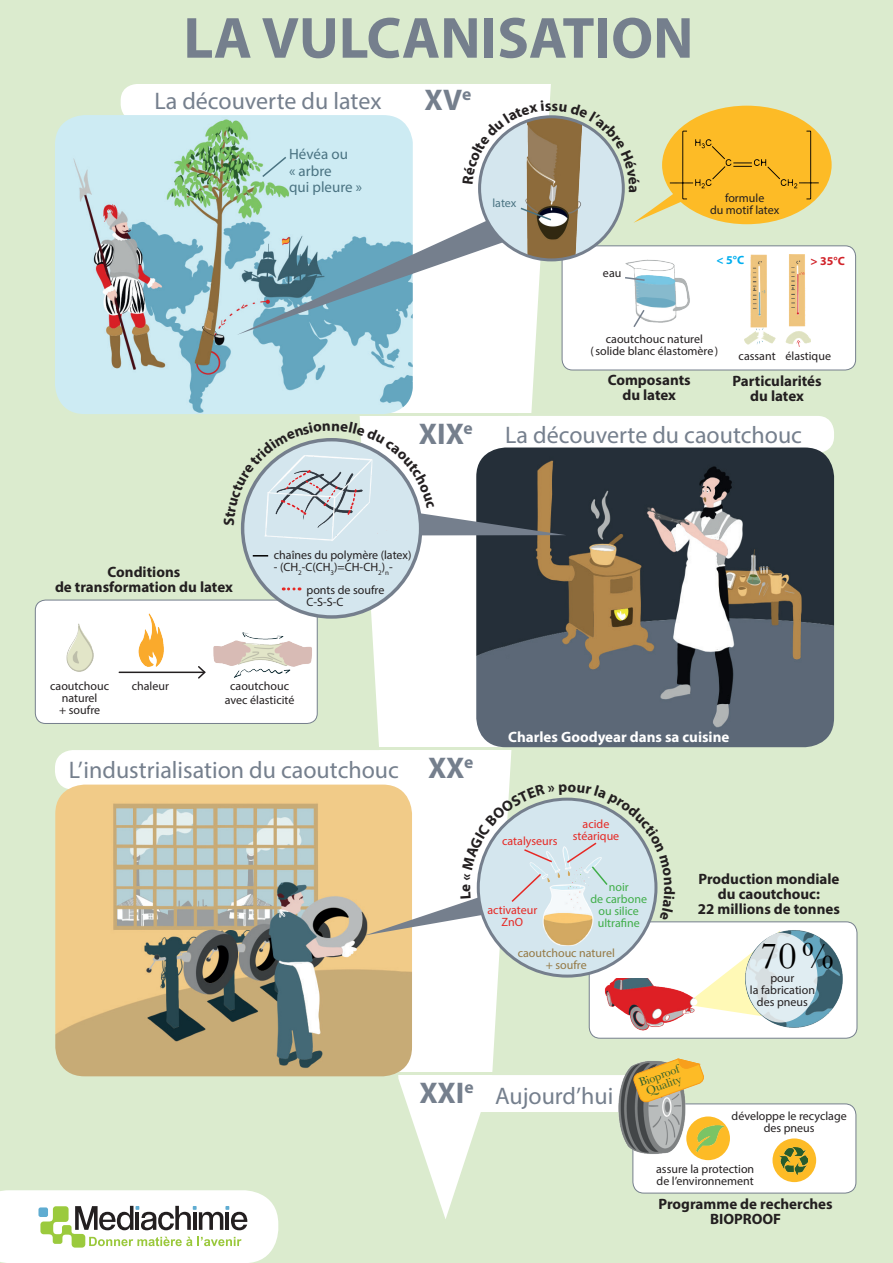
<style>
.page{position:relative;width:893px;height:1263px;background:#dbebce}
.page>*{position:absolute;margin:0;border:0;box-sizing:border-box;transform-origin:0 0}
.t1{font:700 58.5px "Myriad Pro";color:#757f8d}
.t2{font:37.5px "Baskerville";color:#000}
.t3{font:700 30px "Myriad Pro";color:#757f8d}
.t4{font:24px "Myriad Pro";color:#757f8d}
.t5{font:700 15px/15px "Myriad Pro";color:#231f20;text-align:center}
.t6{font:700 15px "Myriad Pro";color:#fff}
.t7{font:15px/16.5px "Myriad Pro";color:#4a7382}
.t8{font:12px/12px "Myriad Pro";color:#231f20;text-align:center}
.t9{font:12px/12px "Myriad Pro";color:#e62824;text-align:center}
.t10{font:12px/12px "Myriad Pro";color:#40ae49;text-align:center}
.t11{font:12px/12px "Myriad Pro";color:#947843;text-align:center}
.t12{font:12px/10.5px "Baskerville";color:#275c2d}
.t13{font:700 12px "Myriad Pro";color:#d1232a}
.t14{font:12px "Myriad Pro";letter-spacing:-.005em;color:#4a7382}
.t15{font:700 12px "Myriad Pro";color:#00aeef}
</style>
<div class="page">
<div style="left:589px;top:922px;width:268px;height:116px;background:#fff;border-radius:11px"></div>
<div style="left:589px;top:921px;width:268px;height:117px;border:1px solid #757f8d;border-radius:11px"></div>
<div style="left:633px;top:1104px;width:223px;height:89px;background:#fff;border-radius:11px"></div>
<div style="left:632px;top:1103px;width:224px;height:90px;border:1px solid #757f8d;border-radius:11px"></div>
<svg style="left:340px;top:84px;width:211px;height:1135px;fill:#fff"></svg>
<hr style="left:357px;top:414px;width:205px;height:2px;background:#dbebce">
<hr style="left:368px;top:747px;width:204px;height:3px;background:#dbebce">
<hr style="left:384px;top:1072px;width:205px;height:3px;background:#dbebce">
<div style="left:453px;top:1075px;width:204px;height:37px;background:#fff;border-radius:16px"></div>
<div style="left:55px;top:750px;width:361px;height:39px;background:#fff;border-radius:18px"></div>
<div style="left:121px;top:84px;width:294px;height:37px;background:#fff;border-radius:16px"></div>
<div style="left:503px;top:416px;width:331px;height:37px;background:#fff;border-radius:16px"></div>
<img style="left:55px;top:784px;width:357px;height:292px">
<img style="left:476px;top:447px;width:358px;height:300px">
<div style="left:35px;top:600px;width:282px;height:123px;background:#fff;border-radius:10px"></div>
<img style="left:66px;top:602px;width:250px;height:120px">
<div style="left:35px;top:600px;width:283px;height:124px;border:1px solid #757f8d;border-radius:10px"></div>
<img style="left:55px;top:115px;width:358px;height:299px">
<div style="left:562px;top:246px;width:294px;height:124px;background:#fff;border-radius:11px"></div>
<div style="left:562px;top:245px;width:294px;height:125px;border:1px solid #757f8d;border-radius:11px"></div>
<img style="left:744px;top:335px;width:66px;height:12px">
<img style="left:588px;top:978px;width:155px;height:61px">
<div style="left:243px;top:440px;width:178px;height:177px;background:#d4e6ee;border-radius:50%"></div>
<img style="left:248px;top:535px;width:90px;height:19px">
<svg style="left:478px;top:799px;width:178px;height:177px"></svg>
<img style="left:479px;top:935px;width:165px;height:28px">
<svg style="left:253px;top:555px;width:15px;height:1px"></svg>
<svg style="left:283px;top:587px;width:17px;height:3px"></svg>
<img style="left:739px;top:930px;width:104px;height:102px">
<div style="left:686px;top:1116px;width:44px;height:44px;background:#fdbb26;border-radius:50%"></div>
<img style="left:704px;top:1125px;width:20px;height:21px">
<div style="left:772px;top:1138px;width:44px;height:44px;background:#fdbb26;border-radius:50%"></div>
<img style="left:780px;top:1147px;width:27px;height:27px">
<img style="left:596px;top:1036px;width:108px;height:145px">
<svg style="left:633px;top:1058px;width:71px;height:45px"></svg>
<svg style="left:690px;top:930px;width:92px;height:89px"></svg>
<div style="left:746px;top:933px;width:71px;height:89px;background:linear-gradient(to right,#d9e3e7,#e2eff5);border-radius:50%"></div>
<div style="left:662px;top:106px;width:170px;height:118px;background:#fdbb26;border-radius:50%"></div>
<svg style="left:0;top:1190px;width:278px;height:73px;background:#e3e7dd"></svg>
<hr style="left:119px;top:671px;width:86px;height:2px;background:#231f20">
<svg style="left:197px;top:665px;width:10px;height:15px"></svg>
<svg style="left:237px;top:100px;width:582px;height:235px"></svg>
<svg style="left:365px;top:784px;width:310px;height:151px;background:#e0e2d7"></svg>
<svg style="left:240px;top:422px;width:326px;height:113px"></svg>
<h1 class="t1" style="left:183px;top:0;width:511px">LA VULCANISATION</h1>
<h3 class="t4" style="left:154px;top:87px;width:229px">La découverte du latex</h3>
<p class="t7" style="left:289px;top:146px;width:74px">Hévéa ou<br>« arbre<br>qui pleure »</p>
<h3 class="t3" style="left:424px;top:80px;width:48px">XV<sup>e</sup></h3>
<p class="t14" style="left:492px;top:196px;width:25px">latex</p>
<p class="t8" style="left:603px;top:267px;width:20px">eau</p>
<p class="t8" style="left:710px;top:192px;width:71px">formule<br>du motif latex</p>
<p class="t15" style="left:717px;top:253px;width:29px">&lt; 5°C</p>
<p class="t13" style="left:811px;top:253px;width:36px">&gt; 35°C</p>
<h3 class="t3" style="left:419px;top:414px;width:55px">XIX<sup>e</sup></h3>
<p class="t8" style="left:590px;top:332px;width:129px">caoutchouc naturel (solide blanc élastomère)</p>
<p class="t5" style="left:608px;top:372px;width:85px">Composants du latex</p>
<p class="t8" style="left:739px;top:350px;width:94px">cassant élastique</p>
<p class="t5" style="left:732px;top:373px;width:91px">Particularités du latex</p>
<h3 class="t4" style="left:505px;top:420px;width:298px">La découverte du caoutchouc</h3>
<p class="t5" style="left:55px;top:564px;width:179px">Conditions<br>de transformation du latex</p>
<p class="t8" style="left:274px;top:549px;width:139px">chaînes du polymère (latex)</p>
<p class="t8" style="left:306px;top:555px;width:88px;line-height:23px;text-align:left;text-indent:-33px">- (CH<sub>2</sub>-C(CH<sub>3</sub>)=CH-CH<sub>2</sub>)<sub>n&shy;</sub>ponts de soufre</p>
<p class="t8" style="left:306px;top:596px;width:39px">C-S-S-C</p>
<p class="t8" style="left:50px;top:680px;width:60px">caoutchouc naturel<br>+ soufre</p>
<p class="t8" style="left:132px;top:680px;width:39px">chaleur</p>
<p class="t8" style="left:225px;top:678px;width:71px;line-height:14.4px">caoutchouc avec élasticité</p>
<h3 class="t4" style="left:69px;top:755px;width:332px">L’industrialisation du caoutchouc</h3>
<h3 class="t3" style="left:428px;top:748px;width:47px">XX<sup>e</sup></h3>
<p class="t6" style="left:508px;top:727px;width:223px">Charles Goodyear dans sa cuisine</p>
<p class="t9" style="left:502px;top:835px;width:57px">catalyseurs</p>
<p class="t9" style="left:573px;top:818px;width:48px">acide stéarique</p>
<p class="t10" style="left:590px;top:881px;width:58px">noir<br>de carbone ou silice ultrafine</p>
<p class="t11" style="left:518px;top:947px;width:99px">caoutchouc naturel + soufre</p>
<p class="t9" style="left:487px;top:903px;width:52px">activateur<br>ZnO</p>
<p class="t5" style="left:698px;top:871px;width:144px">Production mondiale du caoutchouc:<br>22 millions de tonnes</p>
<h2 class="t2" style="left:759px;top:932px;width:76px">70%</h2>
<p class="t8" style="left:750px;top:972px;width:67px">pour<br>la fabrication des pneus</p>
<h3 class="t3" style="left:419px;top:1074px;width:56px">XXI<sup>e</sup></h3>
<h3 class="t4" style="left:495px;top:1081px;width:120px">Aujourd’hui</h3>
<p class="t12" style="left:638px;top:1078px;width:44px;rotate:-20deg">Bioproof<br>Quality</p>
<p class="t8" style="left:732px;top:1110px;width:117px">développe le recyclage des pneus</p>
<p class="t8" style="left:656px;top:1163px;width:100px;text-align:left">assure la protection de l’environnement</p>
<p class="t5" style="left:658px;top:1196px;width:176px">Programme de recherches<br>BIOPROOF</p>
</div>
